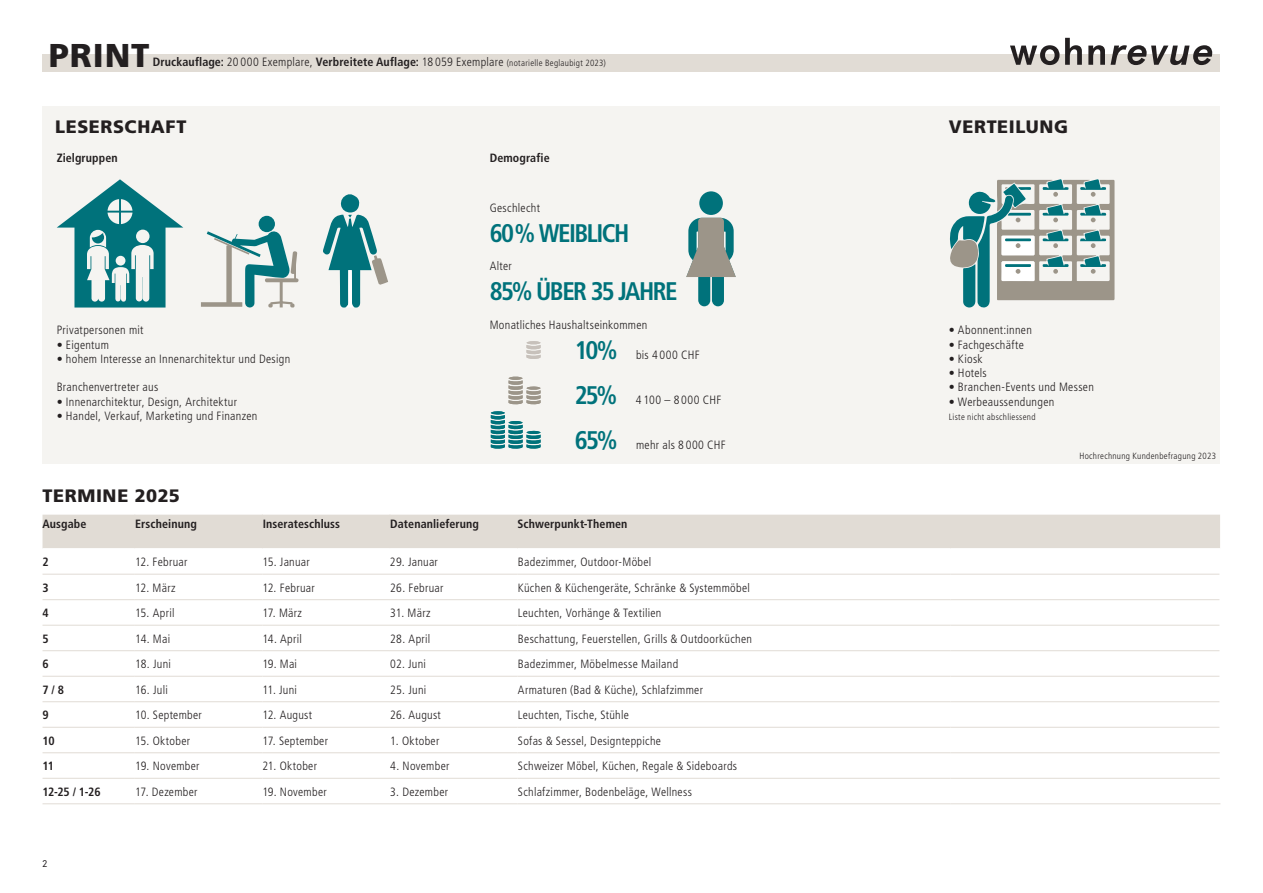
<style>
.page{position:relative;width:1263px;height:893px;background:#fff}
.page>*{position:absolute;margin:0;border:0;box-sizing:border-box;transform-origin:0 0}
.t1{font:900 33px "Frutiger LT Std";letter-spacing:.025em;color:#231f20}
.t2{font:700 condensed 25.5px "Frutiger LT Std";letter-spacing:-.06em;color:#00727b}
.t3{font:900 18px "Frutiger LT Std";letter-spacing:.03em;color:#231f20}
.t4{font:300 condensed 12px "Frutiger LT Std";letter-spacing:.025em;color:#231f20}
.t5{font:700 condensed 12px "Frutiger LT Std";letter-spacing:.005em;color:#231f20}
.t6{font:9.75px "Apercu Pro";color:#231f20}
.t7{font:300 condensed 9px "Frutiger LT Std";letter-spacing:.035em;color:#231f20}
.s1{font-weight:300}
.s2{font-weight:300;font-size:9px}
.s3{font-weight:700;font-size:25.5px;color:#00727b}
</style>
<div class="page">
<div style="left:43px;top:54px;width:1177px;height:17px;background:#e1dcd5"></div>
<div style="left:43px;top:106px;width:1177px;height:357px;background:#f5f4f1"></div>
<svg style="left:43px;top:515px;width:1177px;height:239px"></svg>
<hr style="left:262px;top:727px;width:128px;height:1px;background:#e1dcd5">
<hr style="left:43px;top:752px;width:92px;height:1px;background:#e1dcd5">
<hr style="left:135px;top:752px;width:127px;height:1px;background:#e1dcd5">
<hr style="left:262px;top:752px;width:128px;height:1px;background:#e1dcd5">
<hr style="left:390px;top:752px;width:127px;height:1px;background:#e1dcd5">
<hr style="left:517px;top:752px;width:433px;height:1px;background:#e1dcd5">
<hr style="left:950px;top:752px;width:270px;height:1px;background:#e1dcd5">
<hr style="left:43px;top:778px;width:92px;height:1px;background:#e1dcd5">
<hr style="left:135px;top:778px;width:127px;height:1px;background:#e1dcd5">
<hr style="left:262px;top:778px;width:128px;height:1px;background:#e1dcd5">
<hr style="left:390px;top:778px;width:127px;height:1px;background:#e1dcd5">
<hr style="left:517px;top:778px;width:433px;height:1px;background:#e1dcd5">
<hr style="left:950px;top:778px;width:270px;height:1px;background:#e1dcd5">
<hr style="left:43px;top:803px;width:92px;height:1px;background:#e1dcd5">
<hr style="left:135px;top:803px;width:127px;height:1px;background:#e1dcd5">
<hr style="left:262px;top:803px;width:128px;height:1px;background:#e1dcd5">
<hr style="left:390px;top:803px;width:127px;height:1px;background:#e1dcd5">
<hr style="left:517px;top:803px;width:433px;height:1px;background:#e1dcd5">
<hr style="left:950px;top:803px;width:270px;height:1px;background:#e1dcd5">
<hr style="left:262px;top:574px;width:128px;height:1px;background:#e1dcd5">
<hr style="left:390px;top:574px;width:127px;height:1px;background:#e1dcd5">
<svg style="left:950px;top:179px;width:165px;height:129px"></svg>
<div style="left:699px;top:191px;width:24px;height:24px;background:#00727b;border-radius:50%"></div>
<svg style="left:686px;top:218px;width:50px;height:88px"></svg>
<div style="left:698px;top:218px;width:26px;height:33px;background:#9c9589;border-radius:4px"></div>
<svg style="left:57px;top:179px;width:126px;height:129px"></svg>
<svg style="left:201px;top:216px;width:97px;height:92px"></svg>
<div style="left:259px;top:216px;width:16px;height:16px;background:#00727b;border-radius:50%"></div>
<svg style="left:323px;top:194px;width:65px;height:114px"></svg>
<svg style="left:491px;top:411px;width:50px;height:38px"></svg>
<svg style="left:508px;top:376px;width:33px;height:28px"></svg>
<svg style="left:526px;top:341px;width:15px;height:18px"></svg>
<svg style="left:1010px;top:38px;width:202px;height:27px"></svg>
<h1 class="t1" style="left:49px;top:36px;width:102px">PRINT</h1>
<p class="t5" style="left:153px;top:55px;width:454px">Druckauflage: <span class="s1">20 000 Exemplare,</span> Verbreitete Auflage: <span class="s1">18 059 Exemplare</span> <span class="s2">(notarielle Beglaubigt 2023)</span></p>
<h3 class="t3" style="left:55px;top:115px;width:133px">LESERSCHAFT</h3>
<h3 class="t3" style="left:949px;top:115px;width:121px">VERTEILUNG</h3>
<p class="t5" style="left:57px;top:151px;width:63px">Zielgruppen</p>
<p class="t4" style="left:57px;top:323px;width:88px">Privatpersonen mit</p>
<p class="t4" style="left:57px;top:338px;width:54px">• Eigentum</p>
<p class="t4" style="left:57px;top:352px;width:235px">• hohem Interesse an Innenarchitektur und Design</p>
<p class="t4" style="left:57px;top:380px;width:103px">Branchenvertreter aus</p>
<p class="t4" style="left:57px;top:395px;width:182px">• Innenarchitektur, Design, Architektur</p>
<p class="t4" style="left:57px;top:409px;width:202px">• Handel, Verkauf, Marketing und Finanzen</p>
<p class="t5" style="left:490px;top:151px;width:61px">Demografie</p>
<p class="t4" style="left:490px;top:201px;width:52px">Geschlecht</p>
<h2 class="t2" style="left:490px;top:218px;width:141px">60% WEIBLICH</h2>
<p class="t4" style="left:490px;top:259px;width:24px">Alter</p>
<h2 class="t2" style="left:490px;top:276px;width:190px">85% ÜBER 35 JAHRE</h2>
<p class="t4" style="left:490px;top:318px;width:159px">Monatliches Haushaltseinkommen</p>
<p class="t4" style="left:575px;top:348px;width:126px"><span class="s3">10%</span> bis 4 000 CHF</p>
<p class="t4" style="left:575px;top:393px;width:148px"><span class="s3">25%</span> 4 100 – 8 000 CHF</p>
<p class="t4" style="left:575px;top:438px;width:152px"><span class="s3">65%</span> mehr als 8 000 CHF</p>
<h3 class="t3" style="left:43px;top:485px;width:139px">TERMINE 2025</h3>
<p class="t5" style="left:43px;top:517px;width:45px">Ausgabe</p>
<p class="t5" style="left:135px;top:517px;width:63px">Erscheinung</p>
<p class="t5" style="left:263px;top:517px;width:79px">Inserateschluss</p>
<p class="t5" style="left:390px;top:517px;width:90px">Datenanlieferung</p>
<p class="t5" style="left:517px;top:517px;width:111px">Schwerpunkt-Themen</p>
<p class="t5" style="left:43px;top:555px;width:8px">2</p>
<p class="t4" style="left:135px;top:555px;width:54px">12. Februar</p>
<p class="t4" style="left:262px;top:555px;width:49px">15. Januar</p>
<p class="t4" style="left:390px;top:555px;width:49px">29. Januar</p>
<p class="t4" style="left:518px;top:555px;width:135px">Badezimmer, Outdoor-Möbel</p>
<p class="t5" style="left:43px;top:580px;width:8px">3</p>
<p class="t4" style="left:135px;top:581px;width:42px">12. März</p>
<p class="t4" style="left:262px;top:581px;width:54px">12. Februar</p>
<p class="t4" style="left:390px;top:581px;width:55px">26. Februar</p>
<p class="t4" style="left:518px;top:581px;width:234px">Küchen &amp; Küchengeräte, Schränke &amp; Systemmöbel</p>
<p class="t5" style="left:43px;top:606px;width:8px">4</p>
<p class="t4" style="left:135px;top:606px;width:41px">15. April</p>
<p class="t4" style="left:262px;top:606px;width:41px">17. März</p>
<p class="t4" style="left:390px;top:606px;width:42px">31. März</p>
<p class="t4" style="left:518px;top:606px;width:145px">Leuchten, Vorhänge &amp; Textilien</p>
<p class="t5" style="left:43px;top:631px;width:8px">5</p>
<p class="t4" style="left:135px;top:632px;width:36px">14. Mai</p>
<p class="t4" style="left:262px;top:632px;width:41px">14. April</p>
<p class="t4" style="left:390px;top:632px;width:42px">28. April</p>
<p class="t4" style="left:518px;top:632px;width:236px">Beschattung, Feuerstellen, Grills &amp; Outdoorküchen</p>
<p class="t5" style="left:43px;top:657px;width:8px">6</p>
<p class="t4" style="left:135px;top:657px;width:37px">18. Juni</p>
<p class="t4" style="left:262px;top:657px;width:36px">19. Mai</p>
<p class="t4" style="left:390px;top:657px;width:37px">02. Juni</p>
<p class="t4" style="left:518px;top:657px;width:162px">Badezimmer, Möbelmesse Mailand</p>
<p class="t5" style="left:43px;top:682px;width:23px">7 / 8</p>
<p class="t4" style="left:135px;top:683px;width:34px">16. Juli</p>
<p class="t4" style="left:262px;top:683px;width:36px">11. Juni</p>
<p class="t4" style="left:390px;top:683px;width:37px">25. Juni</p>
<p class="t4" style="left:518px;top:683px;width:187px">Armaturen (Bad &amp; Küche), Schlafzimmer</p>
<p class="t5" style="left:43px;top:708px;width:8px">9</p>
<p class="t4" style="left:135px;top:708px;width:68px">10. September</p>
<p class="t4" style="left:262px;top:708px;width:51px">12. August</p>
<p class="t4" style="left:390px;top:708px;width:52px">26. August</p>
<p class="t4" style="left:518px;top:708px;width:113px">Leuchten, Tische, Stühle</p>
<p class="t5" style="left:43px;top:733px;width:14px">10</p>
<p class="t4" style="left:135px;top:734px;width:56px">15. Oktober</p>
<p class="t4" style="left:262px;top:734px;width:67px">17. September</p>
<p class="t4" style="left:390px;top:734px;width:51px">1. Oktober</p>
<p class="t4" style="left:518px;top:734px;width:145px">Sofas &amp; Sessel, Designteppiche</p>
<p class="t5" style="left:43px;top:759px;width:13px">11</p>
<p class="t4" style="left:135px;top:759px;width:66px">19. November</p>
<p class="t4" style="left:262px;top:759px;width:56px">21. Oktober</p>
<p class="t4" style="left:390px;top:759px;width:61px">4. November</p>
<p class="t4" style="left:518px;top:759px;width:221px">Schweizer Möbel, Küchen, Regale &amp; Sideboards</p>
<p class="t5" style="left:43px;top:784px;width:60px">12-25 / 1-26</p>
<p class="t4" style="left:135px;top:785px;width:64px">17. Dezember</p>
<p class="t4" style="left:262px;top:785px;width:66px">19. November</p>
<p class="t4" style="left:390px;top:785px;width:59px">3. Dezember</p>
<p class="t4" style="left:518px;top:785px;width:175px">Schlafzimmer, Bodenbeläge, Wellness</p>
<p class="t6" style="left:43px;top:856px;width:6px">2</p>
<p class="t4" style="left:949px;top:323px;width:85px">• Abonnent:innen</p>
<p class="t4" style="left:949px;top:338px;width:77px">• Fachgeschäfte</p>
<p class="t4" style="left:949px;top:352px;width:35px">• Kiosk</p>
<p class="t4" style="left:949px;top:366px;width:39px">• Hotels</p>
<p class="t4" style="left:949px;top:380px;width:147px">• Branchen-Events und Messen</p>
<p class="t4" style="left:949px;top:395px;width:107px">• Werbeaussendungen</p>
<p class="t7" style="left:949px;top:412px;width:88px">Liste nicht abschliessend</p>
<p class="t7" style="left:1079px;top:451px;width:138px">Hochrechnung Kundenbefragung 2023</p>
</div>
